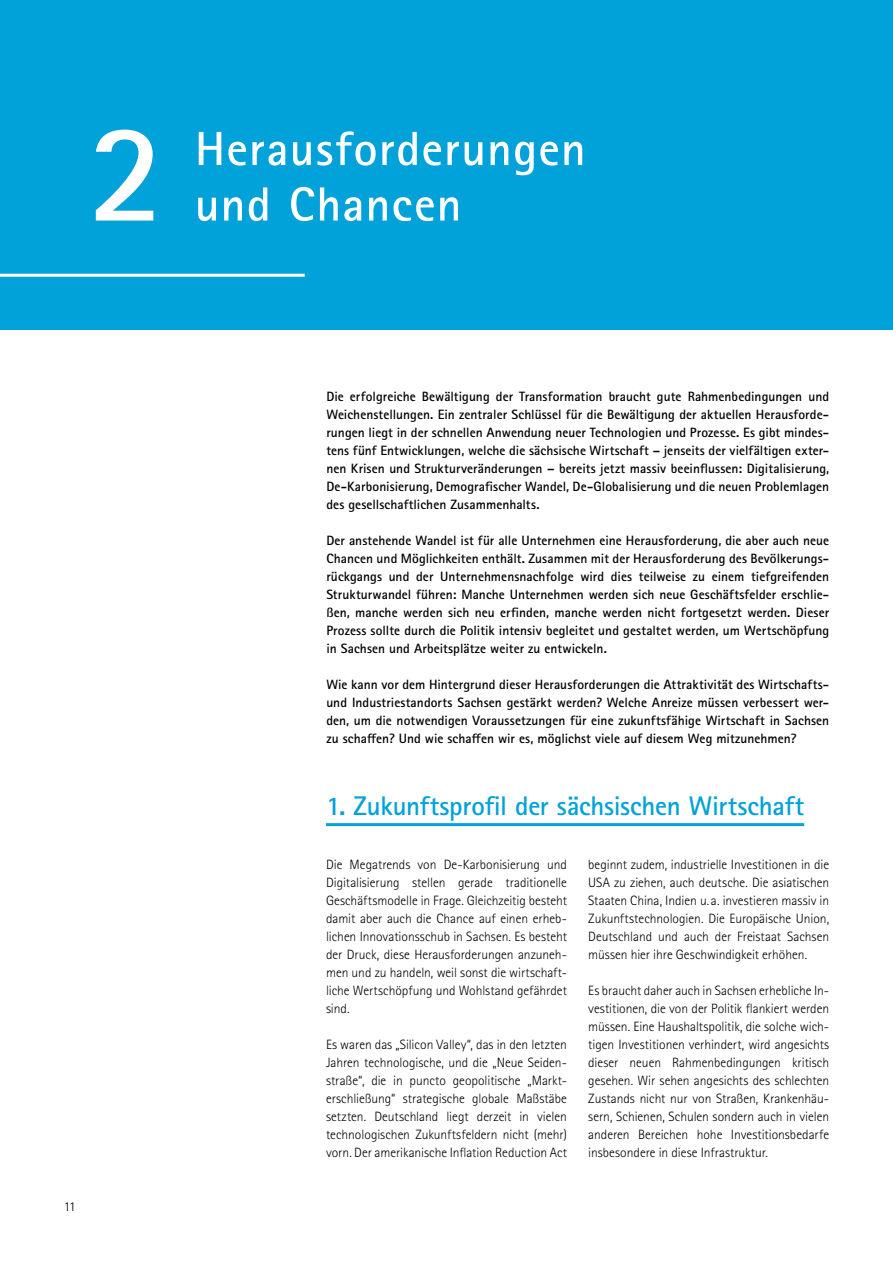
<style>
.page{position:relative;width:893px;height:1263px;background:#fff}
.page>*{position:absolute;margin:0;border:0;box-sizing:border-box;transform-origin:0 0}
.H2_Kapitelüberschrift{font:700 141px "Rotis Sans Serif Pro";color:#fff}
.H2_gruen_unterstrichen{font:700 27px "Rotis Sans Serif Pro";letter-spacing:-.01em;color:#00a2d9}
.P_Fließtext{font:700 13.5px/18px "Rotis Sans Serif Pro";color:#000;text-align:justify}
.P_Fließtext-2{font:300 13.5px/18px "Rotis Sans Serif Pro";color:#000;text-align:justify}
</style>
<div class="page">
<div style="left:0;top:0;width:893px;height:330px;background:#00a2d9"></div>
<hr style="left:326px;top:823px;width:478px;height:3px;background:#00a2d9">
<svg style="left:198px;top:187px;width:260px;height:34px"></svg>
<svg style="left:199px;top:131px;width:383px;height:44px"></svg>
<hr style="left:0;top:274px;width:305px;height:3px;background:#fff">
<h4 class="H2_Kapitelüberschrift" style="left:88px;top:84px;width:77px">2</h4>
<p class="P_Fließtext-2" style="left:64px;top:1197px;width:13px">11</p>
<p class="P_Fließtext" style="left:326px;top:387px;width:504px">Die erfolgreiche Bewältigung der Transformation braucht gute Rahmenbedingungen und Weichenstellungen. Ein zentraler Schlüssel für die Bewältigung der aktuellen Herausforde&shy;rungen liegt in der schnellen Anwendung neuer Technologien und Prozesse. Es gibt mindes&shy;tens fünf Entwicklungen, welche die sächsische Wirtschaft – jenseits der vielfältigen exter&shy;nen Krisen und Strukturveränderungen – bereits jetzt massiv beeinflussen: Digitalisierung, De-Karbonisierung, Demografischer Wandel, De-Globalisierung und die neuen Problemlagen des gesellschaftlichen Zusammenhalts.</p>
<p class="P_Fließtext" style="left:326px;top:531px;width:504px">Der anstehende Wandel ist für alle Unternehmen eine Herausforderung, die aber auch neue Chancen und Möglichkeiten enthält. Zusammen mit der Herausforderung des Bevölkerungs&shy;rückgangs und der Unternehmensnachfolge wird dies teilweise zu einem tiefgreifenden Strukturwandel führen: Manche Unternehmen werden sich neue Geschäftsfelder erschlie&shy;ßen, manche werden sich neu erfinden, manche werden nicht fortgesetzt werden. Dieser Prozess sollte durch die Politik intensiv begleitet und gestaltet werden, um Wertschöpfung in Sachsen und Arbeitsplätze weiter zu entwickeln.</p>
<p class="P_Fließtext" style="left:326px;top:675px;width:504px">Wie kann vor dem Hintergrund dieser Herausforderungen die Attraktivität des Wirtschafts&shy;und Industriestandorts Sachsen gestärkt werden? Welche Anreize müssen verbessert wer&shy;den, um die notwendigen Voraussetzungen für eine zukunftsfähige Wirtschaft in Sachsen zu schaffen? Und wie schaffen wir es, möglichst viele auf diesem Weg mitzunehmen?</p>
<p class="H2_gruen_unterstrichen" style="left:326px;top:788px;width:480px">1. Zukunftsprofil der sächsischen Wirtschaft</p>
<p class="P_Fließtext-2" style="left:588px;top:855px;width:242px">beginnt zudem, industrielle Investitionen in die USA zu ziehen, auch deutsche. Die asiatischen Staaten China, Indien u. a. investieren massiv in Zukunftstechnologien. Die Europäische Union, Deutschland und auch der Freistaat Sachsen müssen hier ihre Geschwindigkeit erhöhen.</p>
<p class="P_Fließtext-2" style="left:588px;top:981px;width:242px">Es braucht daher auch in Sachsen erhebliche In&shy;vestitionen, die von der Politik flankiert werden müssen. Eine Haushaltspolitik, die solche wich&shy;tigen Investitionen verhindert, wird angesichts dieser neuen Rahmenbedingungen kritisch gesehen. Wir sehen angesichts des schlechten Zustands nicht nur von Straßen, Krankenhäu&shy;sern, Schienen, Schulen sondern auch in vielen anderen Bereichen hohe Investitionsbedarfe insbesondere in diese Infrastruktur.</p>
<p class="P_Fließtext-2" style="left:326px;top:855px;width:242px">Die Megatrends von De-Karbonisierung und Digitalisierung stellen gerade traditionelle Geschäftsmodelle in Frage. Gleichzeitig besteht damit aber auch die Chance auf einen erheb&shy;lichen Innovationsschub in Sachsen. Es besteht der Druck, diese Herausforderungen anzuneh&shy;men und zu handeln, weil sonst die wirtschaft&shy;liche Wertschöpfung und Wohlstand gefährdet sind.</p>
<p class="P_Fließtext-2" style="left:326px;top:1035px;width:242px">Es waren das „Silicon Valley“, das in den letzten Jahren technologische, und die „Neue Seiden&shy;straße“, die in puncto geopolitische „Markt&shy;erschließung“ strategische globale Maßstäbe setzten. Deutschland liegt derzeit in vielen technologischen Zukunftsfeldern nicht (mehr) vorn. Der amerikanische Inflation Reduction Act</p>
</div>
